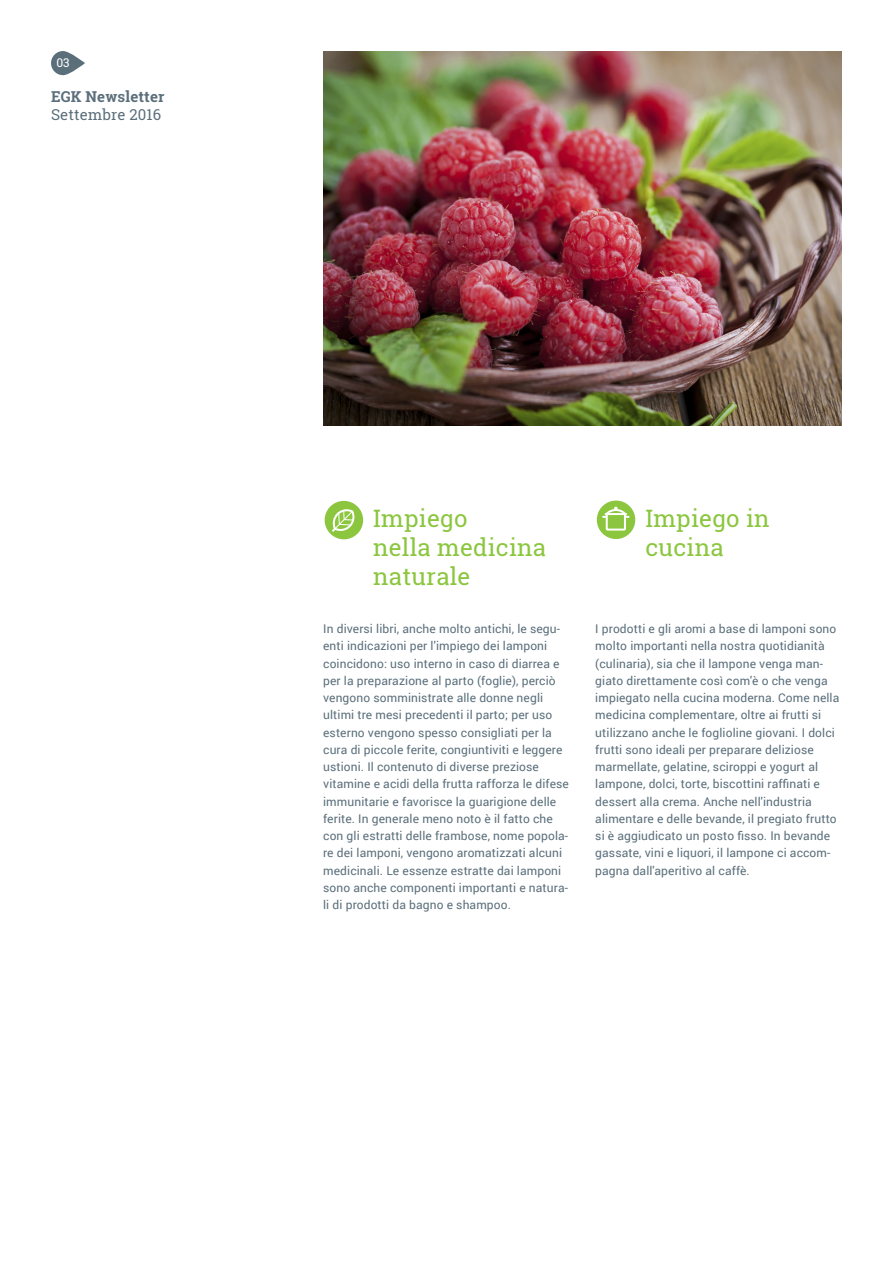
<style>
.page{position:relative;width:893px;height:1263px;background:#fff}
.page>*{position:absolute;margin:0;border:0;box-sizing:border-box;transform-origin:0 0}
.Lead{font:24px/28.8px "Roboto Slab";letter-spacing:.01em;color:#8bc63e}
.t1{font:700 15px "Roboto Slab";letter-spacing:.01em;color:#5b6f7b}
.t2{font:15px "Roboto Slab";letter-spacing:.01em;color:#5b6f7b}
.Lauftext{font:12px/17.2px "Roboto";letter-spacing:.01em;color:#5b6f7b}
.t3{font:12px "Roboto Slab";color:#fff}
</style>
<div class="page">
<img style="left:323px;top:51px;width:519px;height:375px">
<svg style="left:51px;top:51px;width:34px;height:24px"></svg>
<div style="left:325px;top:501px;width:38px;height:38px;background:#8bc63e;border-radius:50%"></div>
<svg style="left:332px;top:509px;width:23px;height:23px"></svg>
<div style="left:597px;top:501px;width:38px;height:38px;background:#8bc63e;border-radius:50%"></div>
<svg style="left:602px;top:507px;width:27px;height:24px"></svg>
<p class="t3" style="left:56px;top:54px;width:15px">03</p>
<p class="t1" style="left:51px;top:86px;width:115px">EGK Newsletter</p>
<p class="t2" style="left:51px;top:104px;width:112px">Settembre 2016</p>
<p class="Lead" style="left:373px;top:504px;width:174px">Impiego<br>nella medicina naturale</p>
<p class="Lead" style="left:645px;top:504px;width:126px">Impiego in cucina</p>
<p class="Lauftext" style="left:323px;top:620px;width:247px">In diversi libri, anche molto antichi, le segu&shy;enti indicazioni per l'impiego dei lamponi coincidono: uso interno in caso di diarrea e per la preparazione al parto (foglie), perciò vengono somministrate alle donne negli ultimi tre mesi precedenti il parto; per uso esterno vengono spesso consigliati per la cura di piccole ferite, congiuntiviti e leggere ustioni. Il contenuto di diverse preziose vitamine e acidi della frutta rafforza le difese immunitarie e favorisce la guarigione delle ferite. In generale meno noto è il fatto che con gli estratti delle frambose, nome popola&shy;re dei lamponi, vengono aromatizzati alcuni medicinali. Le essenze estratte dai lamponi sono anche componenti importanti e natura&shy;li di prodotti da bagno e shampoo.</p>
<p class="Lauftext" style="left:595px;top:620px;width:246px">I prodotti e gli aromi a base di lamponi sono molto importanti nella nostra quotidianità (culinaria), sia che il lampone venga man&shy;giato direttamente così com'è o che venga impiegato nella cucina moderna. Come nella medicina complementare, oltre ai frutti si utilizzano anche le foglioline giovani. I dolci frutti sono ideali per preparare deliziose marmellate, gelatine, sciroppi e yogurt al lampone, dolci, torte, biscottini raffinati e dessert alla crema. Anche nell'industria alimentare e delle bevande, il pregiato frutto si è aggiudicato un posto fisso. In bevande gassate, vini e liquori, il lampone ci accom&shy;pagna dall'aperitivo al caffè.</p>
</div>
